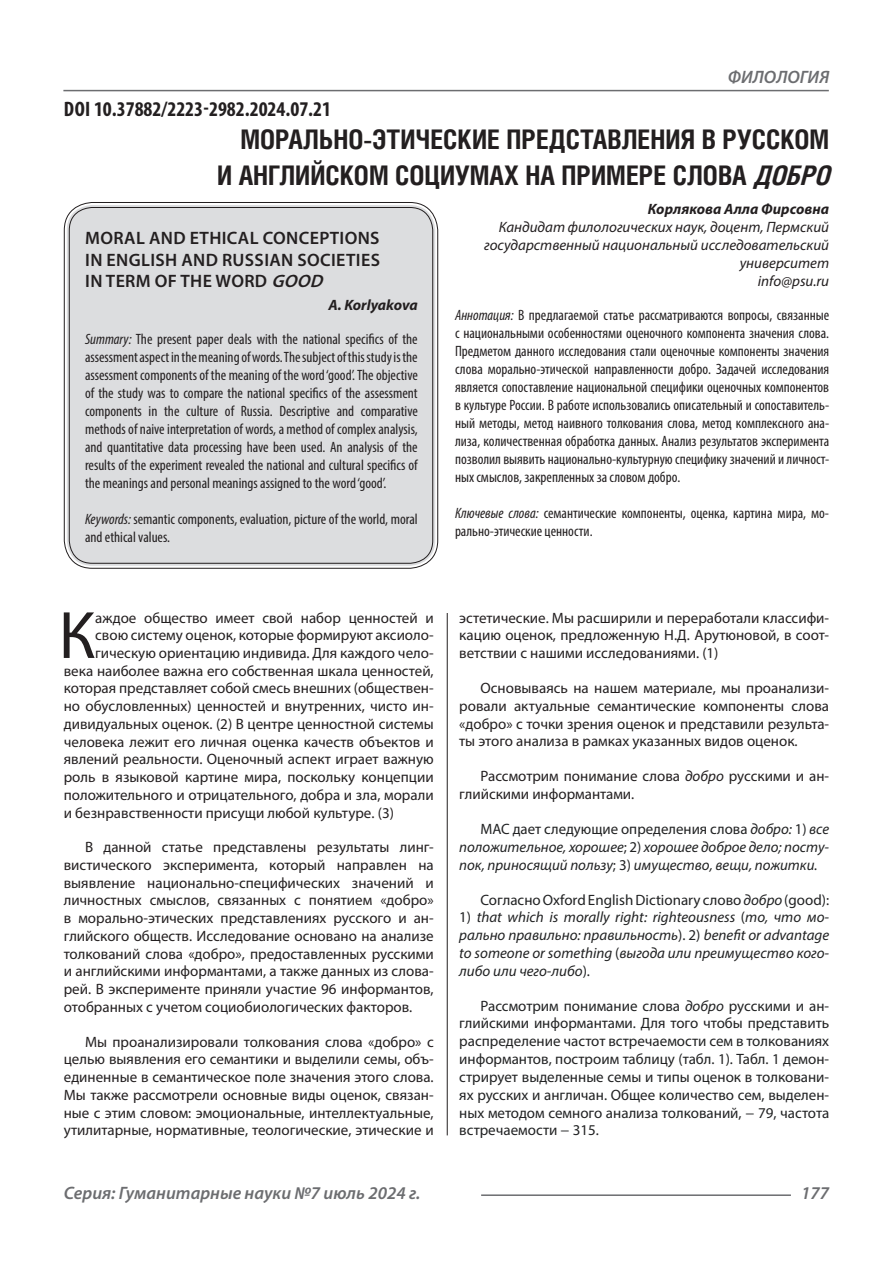
<style>
.page{position:relative;width:893px;height:1263px;background:#fff}
.page>*{position:absolute;margin:0;border:0;box-sizing:border-box;transform-origin:0 0}
.Статья_текст_первый{font:67.5px "Myriad Pro";color:#231f20}
.Статья_название{font:700 27px "Helios Cond C";color:#231f20}
.ДОИ{font:700 condensed 21px "Myriad Pro";color:#231f20}
.Статья_название_англ{font:600 18px "Myriad Pro";letter-spacing:.02em;color:#231f20}
.t1{font:italic 600 18px "Myriad Pro";color:#6c6d70}
.Статья_текст{font:15px/17.7px "Myriad Pro";color:#231f20;text-align:justify}
.Статья_аннотация_тек{font:condensed 15px/18px "Myriad Pro";color:#231f20;text-align:justify}
.Статья_аннотация_анг{font:condensed 15px/18px "Myriad Pro";color:#231f20;text-align:justify}
.Статья_текст_первый-2{font:15px "Myriad Pro";color:#231f20}
.Статья_текст-2{font:15px/17.9px "Myriad Pro";color:#212223;text-align:justify}
.Статья_текст-3{font:italic 15px/17.9px "Myriad Pro";color:#212223;text-align:justify}
.Статья_автор_инфо{font:italic 15px/18px "Myriad Pro";color:#231f20;text-align:right}
.Статья_автор_фио_рус{font:italic 700 15px "Myriad Pro";color:#231f20}
.Статья_автор_англ{font:italic 700 15px "Myriad Pro";letter-spacing:-.01em;color:#231f20}
.s1{font-style:italic}
.s2{font-style:normal}
</style>
<div class="page">
<hr style="left:447px;top:128px;width:1px;height:1007px;background:#231f20">
<hr style="left:63px;top:90px;width:766px;height:1px;background:#6c6d70">
<hr style="left:481px;top:1194px;width:310px;height:2px;background:#6c6d70">
<div style="left:67px;top:205px;width:368px;height:361px;background:#dcdddf;border-radius:26px"></div>
<div style="left:69px;top:207px;width:364px;height:357px;border:1px solid #231f20;border-radius:23px"></div>
<p class="ДОИ" style="left:64px;top:96px;width:269px">DOI 10.37882/2223-2982.2024.07.21</p>
<p class="t1" style="left:728px;top:66px;width:103px">ФИЛОЛОГИЯ</p>
<p class="Статья_название" style="left:240px;top:124px;width:590px">МОРАЛЬНО-ЭТИЧЕСКИЕ ПРЕДСТАВЛЕНИЯ В РУССКОМ</p>
<p class="Статья_название" style="left:217px;top:160px;width:622px">И АНГЛИЙСКОМ СОЦИУМАХ НА ПРИМЕРЕ СЛОВА <span class="s1">ДОБРО</span></p>
<p class="Статья_автор_фио_рус" style="left:648px;top:199px;width:183px">Корлякова Алла Фирсовна</p>
<p class="Статья_автор_инфо" style="left:484px;top:218px;width:346px">Кандидат филологических наук, доцент, Пермский государственный национальный исследовательский университет</p>
<p class="Статья_автор_инфо" style="left:758px;top:272px;width:73px">info@psu.ru</p>
<p class="Статья_аннотация_тек" style="left:455px;top:305px;width:376px"><span class="s1">Аннотация:</span> В предлагаемой статье рассматриваются вопросы, связанные с национальными особенностями оценочного компонента значения слова.<br>Предметом данного исследования стали оценочные компоненты значения слова морально-этической направленности добро. Задачей исследования является сопоставление национальной специфики оценочных компонентов в культуре России. В работе использовались описательный и сопоставитель&shy;ный методы, метод наивного толкования слова, метод комплексного ана&shy;лиза, количественная обработка данных. Анализ результатов эксперимента позволил выявить национально-культурную специфику значений и личност&shy;ных смыслов, закрепленных за словом добро.</p>
<p class="Статья_аннотация_тек" style="left:455px;top:503px;width:376px"><span class="s1">Ключевые слова:</span> семантические компоненты, оценка, картина мира, мо&shy;рально-этические ценности.</p>
<p class="Статья_название_англ" style="left:85px;top:226px;width:296px">MORAL AND ETHICAL CONCEPTIONS</p>
<p class="Статья_название_англ" style="left:85px;top:248px;width:296px">IN ENGLISH AND RUSSIAN SOCIETIES</p>
<p class="Статья_название_англ" style="left:85px;top:270px;width:244px">IN TERM OF THE WORD <span class="s1">GOOD</span></p>
<p class="Статья_автор_англ" style="left:328px;top:295px;width:91px">A. Korlyakova</p>
<p class="Статья_аннотация_анг" style="left:85px;top:330px;width:334px"><span class="s1">Summary:</span> The present paper deals with the national specifics of the assessment aspect in the meaning of words. The subject of this study is the assessment components of the meaning of the word ‘good’. The objective of the study was to compare the national specifics of the assessment components in the culture of Russia. Descriptive and comparative methods of naive interpretation of words, a method of complex analysis, and quantitative data processing have been used. An analysis of the results of the experiment revealed the national and cultural specifics of the meanings and personal meanings assigned to the word ‘good’.</p>
<p class="Статья_аннотация_анг" style="left:85px;top:510px;width:334px"><span class="s1">Keywords:</span> semantic components, evaluation, picture of the world, moral and ethical values.</p>
<p class="Статья_текст_первый" style="left:59px;top:594px;width:38px">К</p>
<p class="Статья_текст_первый-2" style="left:95px;top:608px;width:340px">аждое общество имеет свой набор ценностей и</p>
<p class="Статья_текст_первый-2" style="left:95px;top:626px;width:340px">свою систему оценок, которые формируют аксиоло-</p>
<p class="Статья_текст_первый-2" style="left:95px;top:644px;width:340px">гическую ориентацию индивида. Для каждого чело-</p>
<p class="Статья_текст_первый-2" style="left:64px;top:661px;width:371px">века наиболее важна его собственная шкала ценностей,</p>
<p class="Статья_текст_первый-2" style="left:64px;top:679px;width:371px">которая представляет собой смесь внешних (обществен-</p>
<p class="Статья_текст_первый-2" style="left:64px;top:697px;width:371px">но обусловленных) ценностей и внутренних, чисто ин-</p>
<p class="Статья_текст_первый-2" style="left:64px;top:715px;width:371px">дивидуальных оценок. (2) В центре ценностной системы</p>
<p class="Статья_текст_первый-2" style="left:64px;top:732px;width:371px">человека лежит его личная оценка качеств объектов и</p>
<p class="Статья_текст_первый-2" style="left:64px;top:750px;width:371px">явлений реальности. Оценочный аспект играет важную</p>
<p class="Статья_текст_первый-2" style="left:64px;top:768px;width:371px">роль в языковой картине мира, поскольку концепции</p>
<p class="Статья_текст_первый-2" style="left:64px;top:785px;width:371px">положительного и отрицательного, добра и зла, морали</p>
<p class="Статья_текст_первый-2" style="left:64px;top:803px;width:332px">и безнравственности присущи любой культуре. (3)</p>
<p class="Статья_текст" style="left:64px;top:838px;width:371px;text-indent:21px">В данной статье представлены результаты линг&shy;вистического эксперимента, который направлен на выявление национально-специфических значений и личностных смыслов, связанных с понятием «добро» в морально-этических представлениях русского и ан&shy;глийского обществ. Исследование основано на анализе толкований слова «добро», предоставленных русскими и английскими информантами, а также данных из слова&shy;рей. В эксперименте приняли участие 96 информантов, отобранных с учетом социобиологических факторов.</p>
<p class="Статья_текст" style="left:64px;top:1032px;width:371px;text-indent:21px">Мы проанализировали толкования слова «добро» с целью выявления его семантики и выделили семы, объ&shy;единенные в семантическое поле значения этого слова.<br>Мы также рассмотрели основные виды оценок, связан&shy;ные с этим словом: эмоциональные, интеллектуальные, утилитарные, нормативные, теологические, этические и</p>
<p class="Статья_текст" style="left:459px;top:608px;width:371px">эстетические. Мы расширили и переработали классифи&shy;кацию оценок, предложенную Н.Д. Арутюновой, в соот&shy;ветствии с нашими исследованиями. (1)</p>
<p class="Статья_текст" style="left:459px;top:679px;width:371px;text-indent:21px">Основываясь на нашем материале, мы проанализи&shy;ровали актуальные семантические компоненты слова «добро» с точки зрения оценок и представили результа&shy;ты этого анализа в рамках указанных видов оценок.</p>
<p class="Статья_текст" style="left:459px;top:767px;width:371px;text-indent:21px">Рассмотрим понимание слова <span class="s1">добро</span> русскими и ан&shy;глийскими информантами.</p>
<p class="Статья_текст-3" style="left:459px;top:820px;width:371px;text-indent:21px"><span class="s2">МАС дает следующие определения слова</span> добро: <span class="s2">1)</span> все положительное, хорошее<span class="s2">; 2)</span> хорошее доброе дело; посту&shy;пок, приносящий пользу<span class="s2">; 3)</span> имущество, вещи, пожитки.</p>
<p class="Статья_текст-2" style="left:480px;top:890px;width:350px">Согласно Oxford English Dictionary слово <span class="s1">добро</span> (good):</p>
<p class="Статья_текст-3" style="left:459px;top:908px;width:371px"><span class="s2">1)</span> that which is morally right: righteousness <span class="s2">(</span>то, что мо&shy;рально правильно: правильность<span class="s2">). 2)</span> benefit or advantage to someone or something <span class="s2">(</span>выгода или преимущество кого&shy;либо или чего-либо<span class="s2">).</span></p>
<p class="Статья_текст-2" style="left:459px;top:996px;width:371px;text-indent:21px">Рассмотрим понимание слова <span class="s1">добро</span> русскими и ан&shy;глийскими информантами. Для того чтобы представить распределение частот встречаемости сем в толкованиях информантов, построим таблицу (табл. 1). Табл. 1 демон&shy;стрирует выделенные семы и типы оценок в толковани&shy;ях русских и англичан. Общее количество сем, выделен&shy;ных методом семного анализа толкований, − 79, частота встречаемости − 315.</p>
<p class="t1" style="left:64px;top:1182px;width:358px">Серия: Гуманитарные науки №7 июль 2024 г.</p>
<p class="t1" style="left:801px;top:1182px;width:30px">177</p>
</div>
